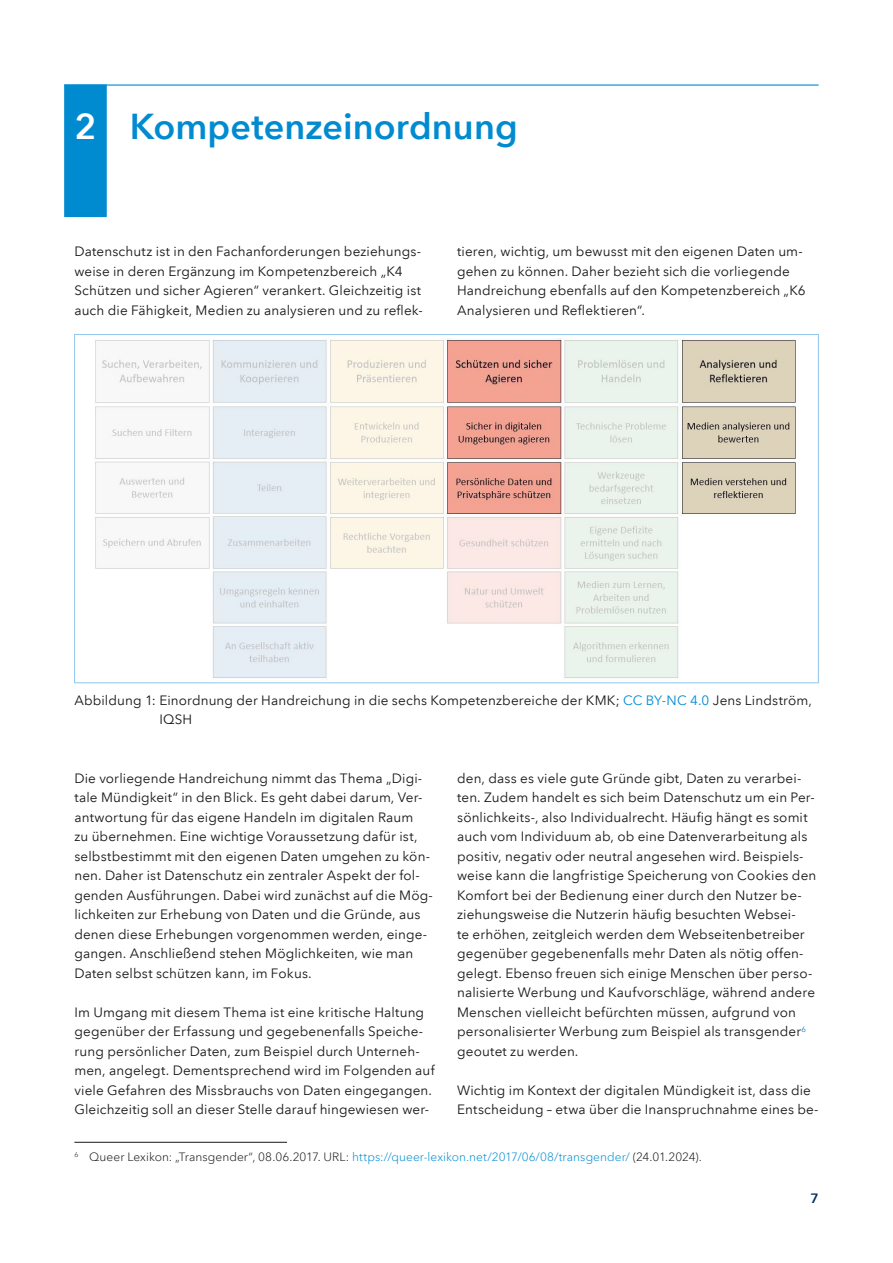
<style>
.page{position:relative;width:893px;height:1263px;background:#fff}
.page>*{position:absolute;margin:0;border:0;box-sizing:border-box;transform-origin:0 0}
.Überschrift_1{font:600 36px "Avenir Next LT Pro";color:#008bd1}
.Fließtext{font:13.5px/19.5px "Avenir Next LT Pro";letter-spacing:.01em;color:#181716}
.Bildunterschrift{font:13.5px/19.5px "Avenir Next LT Pro";letter-spacing:.01em;color:#181716}
.t1{font:600 13.5px "Avenir Next LT Pro";color:#002d62}
.Fußnote_Text{font:300 12px "Avenir Next LT Pro";letter-spacing:.005em;color:#181716}
.s1{color:#fff}
.s2{color:#008bd1}
</style>
<div class="page">
<hr style="left:64px;top:84px;width:755px;height:2px;background:#008bd1">
<div style="left:64px;top:84px;width:43px;height:133px;background:#008bd1;border:1px solid #008bd1"></div>
<hr style="left:74px;top:1142px;width:213px;height:1px;background:#181716">
<img style="left:95px;top:339px;width:701px;height:339px">
<h1 class="Überschrift_1" style="left:74px;top:104px;width:445px"><span class="s1">2</span> Kompetenzeinordnung</h1>
<p class="Fließtext" style="left:74px;top:242px;width:350px">Datenschutz ist in den Fachanforderungen beziehungs&shy;weise in deren Ergänzung im Kompetenzbereich „K4<br>Schützen und sicher Agieren“ verankert. Gleichzeitig ist auch die Fähigkeit, Medien zu analysieren und zu reflek-</p>
<p class="Fließtext" style="left:457px;top:242px;width:350px">tieren, wichtig, um bewusst mit den eigenen Daten um&shy;gehen zu können. Daher bezieht sich die vorliegende Handreichung ebenfalls auf den Kompetenzbereich „K6<br>Analysieren und Reflektieren“.</p>
<p class="Bildunterschrift" style="left:159px;top:690px;width:654px;text-indent:-85px">Abbildung 1: Einordnung der Handreichung in die sechs Kompetenzbereiche der KMK; <span class="s2">CC BY-NC 4.0</span> Jens Lindström,<br>IQSH</p>
<p class="Fließtext" style="left:74px;top:768px;width:360px">Die vorliegende Handreichung nimmt das Thema „Digi&shy;tale Mündigkeit“ in den Blick. Es geht dabei darum, Ver&shy;antwortung für das eigene Handeln im digitalen Raum<br>zu übernehmen. Eine wichtige Voraussetzung dafür ist, selbstbestimmt mit den eigenen Daten umgehen zu kön&shy;nen. Daher ist Datenschutz ein zentraler Aspekt der fol&shy;genden Ausführungen. Dabei wird zunächst auf die Mög&shy;lichkeiten zur Erhebung von Daten und die Gründe, aus denen diese Erhebungen vorgenommen werden, einge&shy;gangen. Anschließend stehen Möglichkeiten, wie man Daten selbst schützen kann, im Fokus.</p>
<p class="Fließtext" style="left:74px;top:1002px;width:362px">Im Umgang mit diesem Thema ist eine kritische Haltung gegenüber der Erfassung und gegebenenfalls Speiche&shy;rung persönlicher Daten, zum Beispiel durch Unterneh&shy;men, angelegt. Dementsprechend wird im Folgenden auf viele Gefahren des Missbrauchs von Daten eingegangen.<br>Gleichzeitig soll an dieser Stelle darauf hingewiesen wer-</p>
<p class="Fließtext" style="left:457px;top:768px;width:361px">den, dass es viele gute Gründe gibt, Daten zu verarbei&shy;ten. Zudem handelt es sich beim Datenschutz um ein Per&shy;sönlichkeits-, also Individualrecht. Häufig hängt es somit auch vom Individuum ab, ob eine Datenverarbeitung als positiv, negativ oder neutral angesehen wird. Beispiels&shy;weise kann die langfristige Speicherung von Cookies den Komfort bei der Bedienung einer durch den Nutzer be&shy;ziehungsweise die Nutzerin häufig besuchten Websei-<br>te erhöhen, zeitgleich werden dem Webseitenbetreiber gegenüber gegebenenfalls mehr Daten als nötig offen&shy;gelegt. Ebenso freuen sich einige Menschen über perso&shy;nalisierte Werbung und Kaufvorschläge, während andere Menschen vielleicht befürchten müssen, aufgrund von personalisierter Werbung zum Beispiel als transgender<sup>6 </sup>geoutet zu werden.</p>
<p class="Fließtext" style="left:457px;top:1080px;width:363px">Wichtig im Kontext der digitalen Mündigkeit ist, dass die<br>Entscheidung – etwa über die Inanspruchnahme eines be-</p>
<p class="Fußnote_Text" style="left:74px;top:1149px;width:629px"><sup>6</sup> Queer Lexikon: „Transgender“, 08.06.2017. URL: <span class="s2">https://queer-lexikon.net/2017/06/08/transgender/</span> (24.01.2024).</p>
<p class="t1" style="left:810px;top:1190px;width:10px">7</p>
</div>
